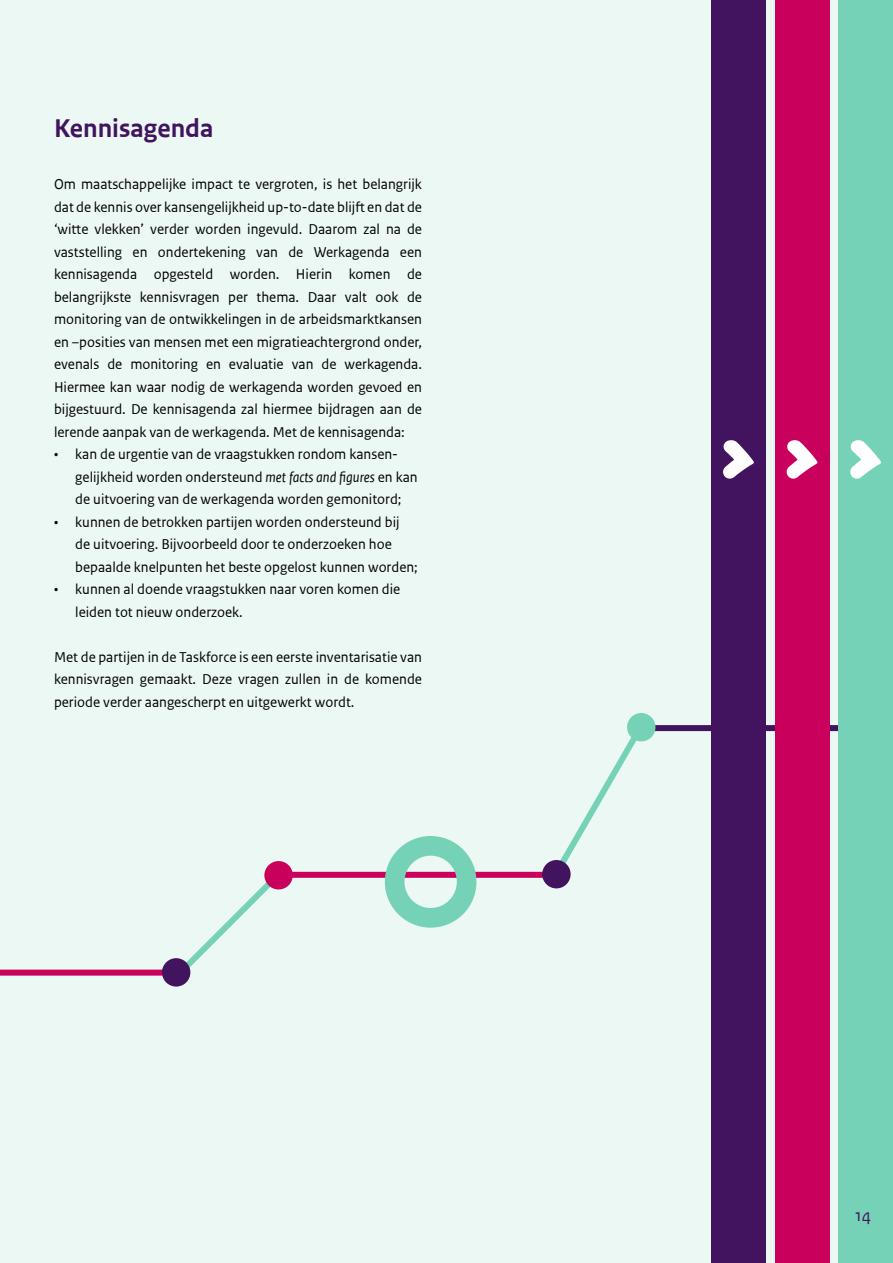
<style>
.page{position:relative;width:893px;height:1263px;background:#fff}
.page>*{position:absolute;margin:0;border:0;box-sizing:border-box;transform-origin:0 0}
.t1{font:700 27px "Rijksoverheid Sans Text TT";color:#42145f}
.t2{font:18px "Rijksoverheid Sans Text TT";color:#42145f}
.t3{font:15px/22.5px "Rijksoverheid Sans Text TT";color:#000}
.s1{font-style:italic}
</style>
<div class="page">
<div style="left:0;top:1px;width:859px;height:1262px;background:#ebf8f4"></div>
<div style="left:638px;top:725px;width:255px;height:6px;background:#42145f"></div>
<svg style="left:180px;top:720px;width:469px;height:260px"></svg>
<svg style="left:385px;top:836px;width:91px;height:92px"></svg>
<div style="left:0;top:969px;width:179px;height:6px;background:#ca005d"></div>
<div style="left:162px;top:958px;width:28px;height:28px;background:#42145f;border-radius:50%"></div>
<div style="left:264px;top:861px;width:29px;height:28px;background:#ca005d;border-radius:50%"></div>
<div style="left:542px;top:860px;width:29px;height:28px;background:#42145f;border-radius:50%"></div>
<div style="left:627px;top:713px;width:28px;height:28px;background:#76d2b6;border-radius:50%"></div>
<div style="left:839px;top:0;width:54px;height:1263px;background:#76d2b6"></div>
<div style="left:775px;top:0;width:54px;height:1263px;background:#ca005d"></div>
<div style="left:712px;top:0;width:54px;height:1263px;background:#42145f"></div>
<svg style="left:723px;top:440px;width:31px;height:39px"></svg>
<svg style="left:786px;top:440px;width:32px;height:39px"></svg>
<svg style="left:850px;top:440px;width:31px;height:39px"></svg>
<h1 class="t1" style="left:54px;top:113px;width:161px">Kennisagenda</h1>
<p class="t3" style="left:54px;top:173px;width:369px;text-align:justify">Om maatschappelijke impact te vergroten, is het belangrijk dat de kennis over kansengelijkheid up-to-date blijft en dat de ‘witte vlekken’ verder worden ingevuld. Daarom zal na de vaststelling en ondertekening van de Werkagenda een kennisagenda opgesteld worden. Hierin komen de belangrijkste kennisvragen per thema. Daar valt ook de monitoring van de ontwikkelingen in de arbeidsmarktkansen en –posities van mensen met een migratieachtergrond onder, evenals de monitoring en evaluatie van de werkagenda.<br>Hiermee kan waar nodig de werkagenda worden gevoed en bijgestuurd. De kennisagenda zal hiermee bijdragen aan de lerende aanpak van de werkagenda. Met de kennisagenda:</p>
<p class="t3" style="left:75px;top:443px;width:344px;text-indent:-21px">• kan de urgentie van de vraagstukken rondom kansen&shy;gelijkheid worden ondersteund <span class="s1">met facts and figures</span> en kan de uitvoering van de werkagenda worden gemonitord;</p>
<p class="t3" style="left:75px;top:511px;width:344px;text-indent:-21px">• kunnen de betrokken partijen worden ondersteund bij de uitvoering. Bijvoorbeeld door te onderzoeken hoe bepaalde knelpunten het beste opgelost kunnen worden;</p>
<p class="t3" style="left:75px;top:578px;width:326px;text-indent:-21px">• kunnen al doende vraagstukken naar voren komen die leiden tot nieuw onderzoek.</p>
<p class="t3" style="left:54px;top:646px;width:369px;text-align:justify">Met de partijen in de Taskforce is een eerste inventarisatie van kennisvragen gemaakt. Deze vragen zullen in de komende periode verder aangescherpt en uitgewerkt wordt.</p>
<p class="t2" style="left:855px;top:1205px;width:17px">14</p>
</div>
